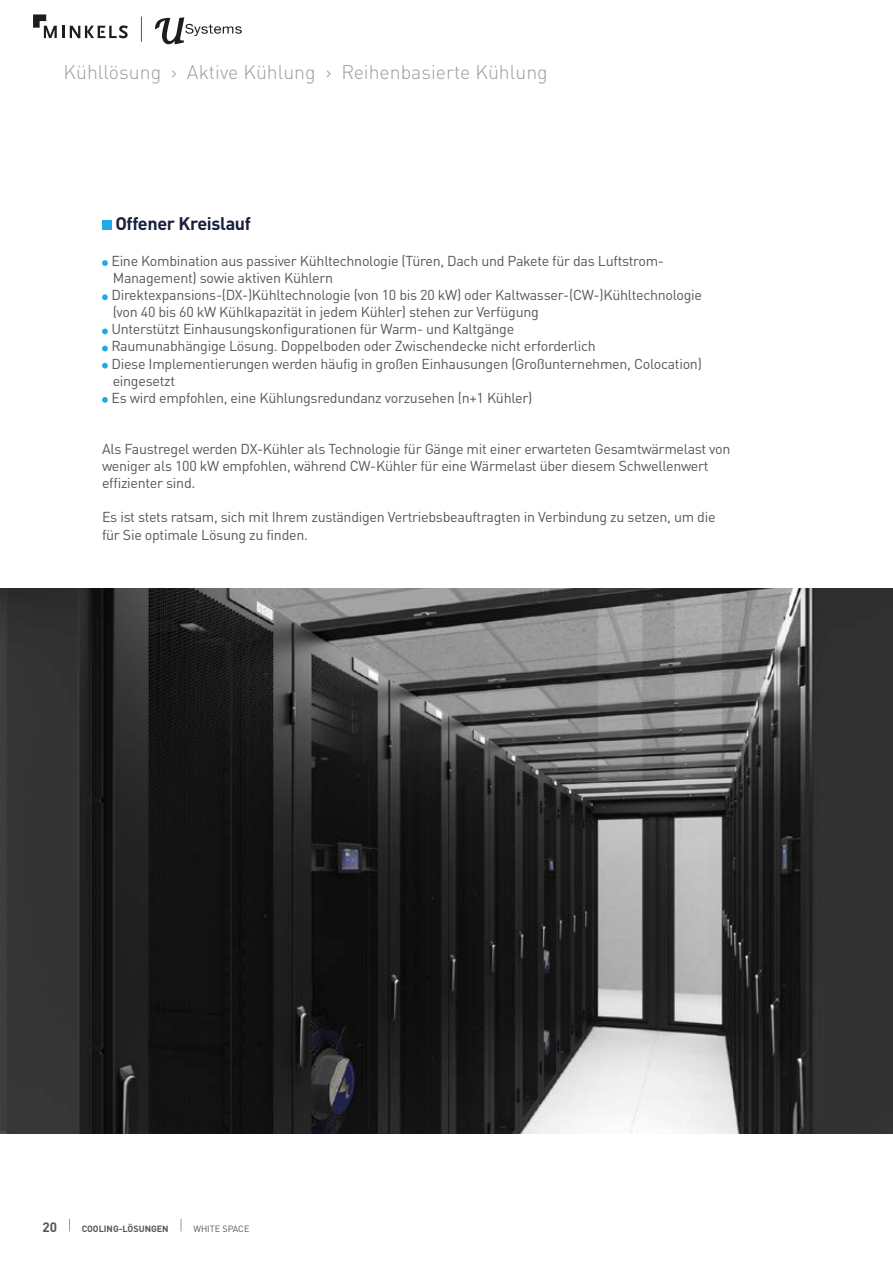
<style>
.page{position:relative;width:893px;height:1263px;background:#fff}
.page>*{position:absolute;margin:0;border:0;box-sizing:border-box;transform-origin:0 0}
.t1{font:300 19.5px "DIN Pro";color:#9d9d9d}
.t2{font:700 18px "DIN Pro";letter-spacing:-.02em;color:#19203b}
.t3{font:14.25px/17.1px "DIN Pro";letter-spacing:-.02em;color:#575756}
.t4{font:700 13.5px "DIN Pro";color:#575756}
.t5{font:700 9px "DIN Pro";color:#575756}
.t6{font:9px "DIN Pro";color:#575756}
</style>
<div class="page">
<svg style="left:69px;top:1219px;width:1px;height:12px"></svg>
<svg style="left:181px;top:1219px;width:1px;height:12px"></svg>
<div style="left:102px;top:220px;width:10px;height:10px;background:#24aae2"></div>
<svg style="left:102px;top:260px;width:6px;height:6px"></svg>
<svg style="left:102px;top:294px;width:6px;height:6px"></svg>
<svg style="left:102px;top:329px;width:6px;height:5px"></svg>
<svg style="left:102px;top:346px;width:6px;height:5px"></svg>
<svg style="left:102px;top:363px;width:6px;height:6px"></svg>
<svg style="left:102px;top:397px;width:6px;height:6px"></svg>
<img style="left:0;top:589px;width:893px;height:544px">
<svg style="left:155px;top:17px;width:87px;height:27px"></svg>
<svg style="left:33px;top:14px;width:31px;height:24px"></svg>
<svg style="left:70px;top:25px;width:58px;height:13px"></svg>
<svg style="left:141px;top:16px;width:1px;height:26px"></svg>
<h1 class="t1" style="left:64px;top:57px;width:486px">Kühllösung › Aktive Kühlung › Reihenbasierte Kühlung</h1>
<p class="t2" style="left:115px;top:211px;width:137px">Offener Kreislauf</p>
<p class="t3" style="left:111px;top:251px;width:592px">Eine Kombination aus passiver Kühltechnologie (Türen, Dach und Pakete für das Luftstrom-Management) sowie aktiven Kühlern<br>Direktexpansions-(DX-)Kühltechnologie (von 10 bis 20 kW) oder Kaltwasser-(CW-)Kühltechnologie (von 40 bis 60 kW Kühlkapazität in jedem Kühler) stehen zur Verfügung<br>Unterstützt Einhausungskonfigurationen für Warm- und Kaltgänge<br>Raumunabhängige Lösung. Doppelboden oder Zwischendecke nicht erforderlich<br>Diese Implementierungen werden häufig in großen Einhausungen (Großunternehmen, Colocation) eingesetzt<br>Es wird empfohlen, eine Kühlungsredundanz vorzusehen (n+1 Kühler)</p>
<p class="t3" style="left:102px;top:439px;width:630px">Als Faustregel werden DX-Kühler als Technologie für Gänge mit einer erwarteten Gesamtwärmelast von weniger als 100 kW empfohlen, während CW-Kühler für eine Wärmelast über diesem Schwellenwert effizienter sind.</p>
<p class="t3" style="left:102px;top:507px;width:615px">Es ist stets ratsam, sich mit Ihrem zuständigen Vertriebsbeauftragten in Verbindung zu setzen, um die für Sie optimale Lösung zu finden.</p>
<p class="t4" style="left:43px;top:1217px;width:16px">20</p>
<p class="t5" style="left:82px;top:1222px;width:88px">COOLING-LÖSUNGEN</p>
<p class="t6" style="left:193px;top:1221px;width:58px">WHITE SPACE</p>
</div>
